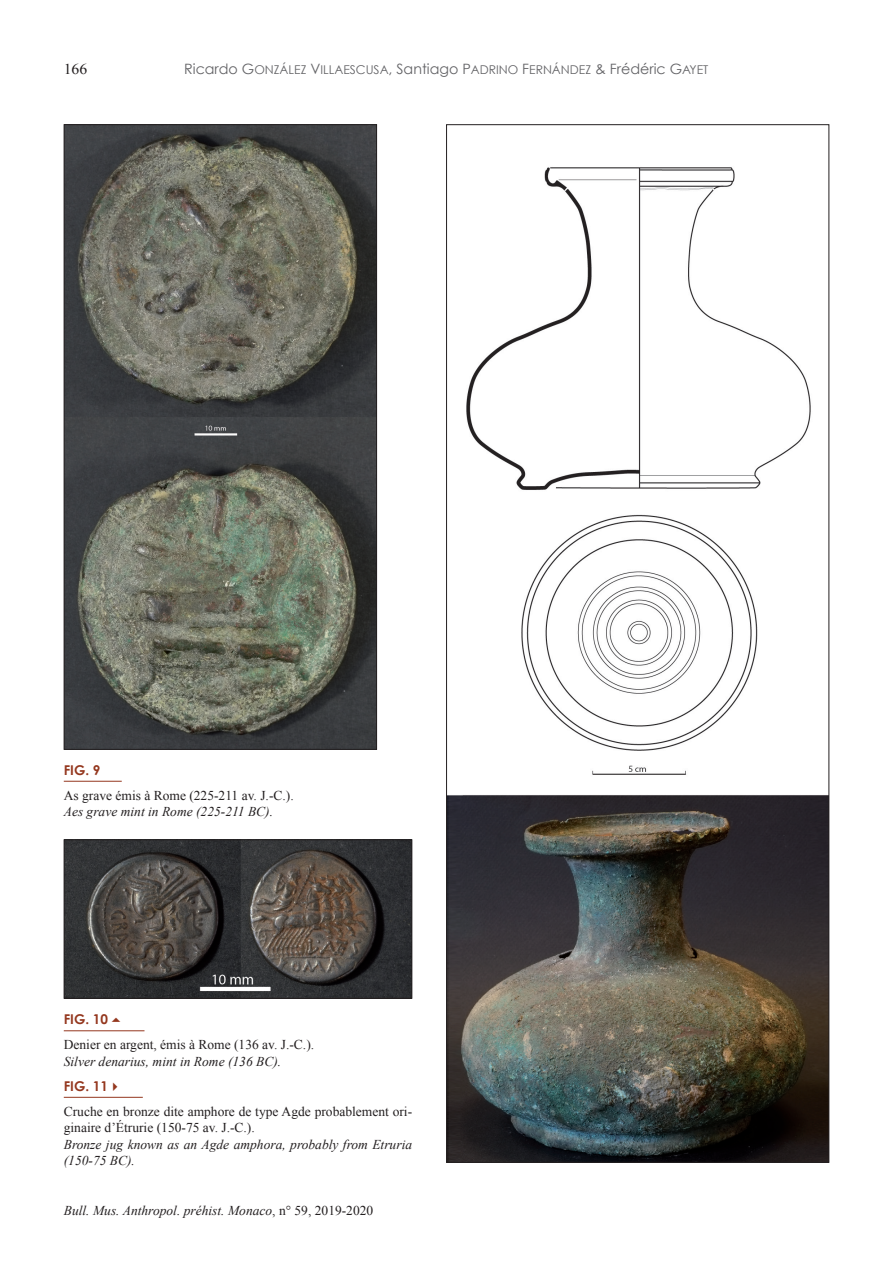
<style>
.page{position:relative;width:893px;height:1263px;background:#fff}
.page>*{position:absolute;margin:0;border:0;box-sizing:border-box;transform-origin:0 0}
.t1{font:15px "Times New Roman";color:#231f20;scale:1.05 1}
.t2{font:italic 13.5px/16.5px "Times New Roman";color:#231f20}
.t3{font:13.5px/16.5px "Times New Roman";color:#231f20}
.t4{font:700 13.5px "Century Gothic";color:#94371e}
.t5{font:12.15px "Century Gothic SC850";color:#636366}
.s1{font-family:"Century Gothic";font-size:14.25px}
.s2{font-size:14.25px}
.s3{font-style:normal}
</style>
<div class="page">
<img style="left:66px;top:126px;width:309px;height:622px">
<img style="left:66px;top:841px;width:344px;height:155px">
<div style="left:64px;top:839px;width:348px;height:159px;border:1px solid #231f20"></div>
<img style="left:448px;top:167px;width:379px;height:993px">
<hr style="left:64px;top:781px;width:58px;height:1px;background:#94371e">
<hr style="left:64px;top:1030px;width:80px;height:1px;background:#94371e">
<hr style="left:64px;top:1097px;width:79px;height:1px;background:#94371e">
<p class="t1" style="left:64px;top:59px;width:24px">166</p>
<p class="t5" style="left:184px;top:62px;width:526px"><span class="s1">Ricardo</span> <span class="s2">G</span>ONZÁLEZ <span class="s2">V</span>ILLAESCUSA<span class="s1">, Santiago</span> <span class="s2">P</span>ADRINO <span class="s2">F</span>ERNÁNDEZ <span class="s1">&amp; Frédéric</span> <span class="s2">G</span>AYET</p>
<p class="t4" style="left:64px;top:761px;width:38px">Fig. 9</p>
<p class="t3" style="left:64px;top:787px;width:231px">As grave émis à Rome (225-211 av. J.-C.).</p>
<p class="t2" style="left:64px;top:803px;width:211px">Aes grave mint in Rome (225-211 BC).</p>
<p class="t4" style="left:64px;top:1011px;width:46px">Fig. 10</p>
<p class="t3" style="left:64px;top:1036px;width:252px">Denier en argent, émis à Rome (136 av. J.-C.).</p>
<p class="t2" style="left:64px;top:1053px;width:219px">Silver denarius, mint in Rome (136 BC).</p>
<p class="t4" style="left:64px;top:1077px;width:59px">Fig. 11✔</p>
<p class="t3" style="left:64px;top:1103px;width:350px">Cruche en bronze dite amphore de type Agde probablement ori&shy;ginaire d’Étrurie (150-75 av. J.-C.).</p>
<p class="t2" style="left:64px;top:1136px;width:350px">Bronze jug known as an Agde amphora, probably from Etruria (150-75 BC).</p>
<p class="t2" style="left:64px;top:1202px;width:311px">Bull. Mus. Anthropol. préhist. Monaco<span class="s3">, n° 59, 2019-2020</span></p>
</div>
